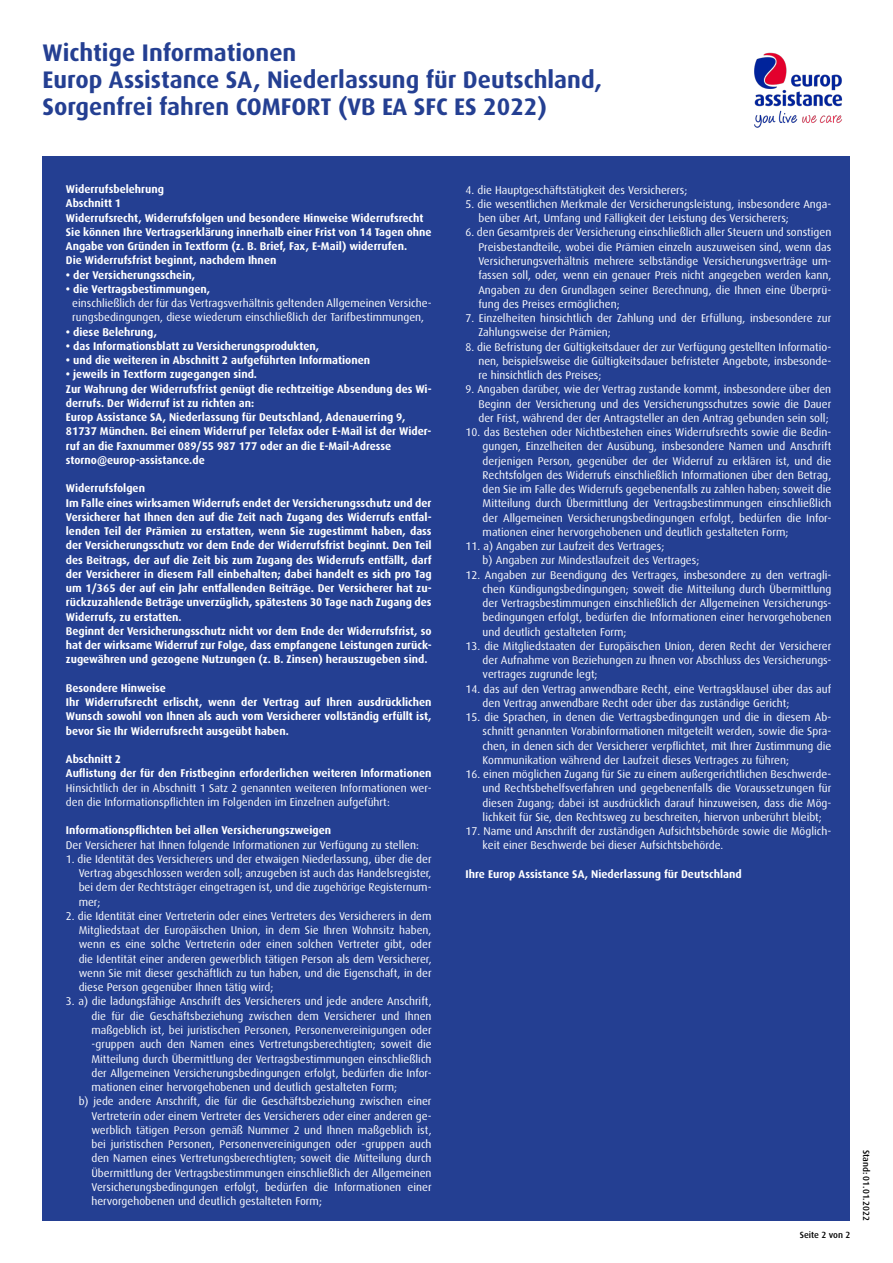
<style>
.page{position:relative;width:893px;height:1263px;background:#fff}
.page>*{position:absolute;margin:0;border:0;box-sizing:border-box;transform-origin:0 0}
.t1{font:700 24px/27px "Dax Pro";color:#243f92}
.t2{font:11.25px/14.2px "Dax Pro";color:#fff;text-align:justify}
.t3{font:700 11.25px/14.2px "Dax Pro";color:#fff}
.t4{font:500 9px "Dax Pro";color:#000}
</style>
<div class="page">
<img style="left:754px;top:52px;width:89px;height:76px">
<div style="left:43px;top:156px;width:807px;height:1064px;background:#243f92"></div>
<h1 class="t1" style="left:43px;top:38px;width:561px">Wichtige Informationen<br>Europ Assistance SA, Niederlassung für Deutschland,<br>Sorgenfrei fahren COMFORT (VB EA SFC ES 2022)</h1>
<p class="t3" style="left:66px;top:182px;width:367px">Widerrufsbelehrung<br>Abschnitt 1<br>Widerrufsrecht, Widerrufsfolgen und besondere Hinweise Widerrufsrecht Sie können Ihre Vertragserklärung innerhalb einer Frist von 14 Tagen ohne Angabe von Gründen in Textform (z. B. Brief, Fax, E-Mail) widerrufen.<br>Die Widerrufsfrist beginnt, nachdem Ihnen</p>
<p class="t3" style="left:66px;top:267px;width:131px">• der Versicherungsschein,</p>
<p class="t3" style="left:66px;top:281px;width:146px">• die Vertragsbestimmungen,</p>
<p class="t2" style="left:72px;top:296px;width:361px">einschließlich der für das Vertragsverhältnis geltenden Allgemeinen Versiche&shy;rungsbedingungen, diese wiederum einschließlich der Tarifbestimmungen,</p>
<p class="t3" style="left:66px;top:324px;width:93px">• diese Belehrung,</p>
<p class="t3" style="left:66px;top:338px;width:255px">• das Informationsblatt zu Versicherungsprodukten,</p>
<p class="t3" style="left:66px;top:353px;width:306px">• und die weiteren in Abschnitt 2 aufgeführten Informationen</p>
<p class="t3" style="left:66px;top:367px;width:367px">• jeweils in Textform zugegangen sind.<br>Zur Wahrung der Widerrufsfrist genügt die rechtzeitige Absendung des Wi&shy;derrufs. Der Widerruf ist zu richten an:<br>Europ Assistance SA, Niederlassung für Deutschland, Adenauerring 9, 81737 München. Bei einem Widerruf per Telefax oder E-Mail ist der Wider&shy;ruf an die Faxnummer 089/55 987 177 oder an die E-Mail-Adresse storno@europ-assistance.de</p>
<p class="t3" style="left:66px;top:481px;width:367px">Widerrufsfolgen<br>Im Falle eines wirksamen Widerrufs endet der Versicherungsschutz und der Versicherer hat Ihnen den auf die Zeit nach Zugang des Widerrufs entfal&shy;lenden Teil der Prämien zu erstatten, wenn Sie zugestimmt haben, dass der Versicherungsschutz vor dem Ende der Widerrufsfrist beginnt. Den Teil des Beitrags, der auf die Zeit bis zum Zugang des Widerrufs entfällt, darf der Versicherer in diesem Fall einbehalten; dabei handelt es sich pro Tag um 1/365 der auf ein Jahr entfallenden Beiträge. Der Versicherer hat zu&shy;rückzuzahlende Beträge unverzüglich, spätestens 30 Tage nach Zugang des Widerrufs, zu erstatten.<br>Beginnt der Versicherungsschutz nicht vor dem Ende der Widerrufsfrist, so hat der wirksame Widerruf zur Folge, dass empfangene Leistungen zurück&shy;zugewähren und gezogene Nutzungen (z. B. Zinsen) herauszugeben sind.</p>
<p class="t3" style="left:66px;top:680px;width:367px">Besondere Hinweise<br>Ihr Widerrufsrecht erlischt, wenn der Vertrag auf Ihren ausdrücklichen Wunsch sowohl von Ihnen als auch vom Versicherer vollständig erfüllt ist, bevor Sie Ihr Widerrufsrecht ausgeübt haben.</p>
<p class="t3" style="left:66px;top:752px;width:367px">Abschnitt 2<br>Auflistung der für den Fristbeginn erforderlichen weiteren Informationen</p>
<p class="t2" style="left:66px;top:780px;width:367px">Hinsichtlich der in Abschnitt 1 Satz 2 genannten weiteren Informationen wer&shy;den die Informationspflichten im Folgenden im Einzelnen aufgeführt:</p>
<p class="t3" style="left:66px;top:823px;width:267px">Informationspflichten bei allen Versicherungszweigen</p>
<p class="t2" style="left:66px;top:837px;width:354px">Der Versicherer hat Ihnen folgende Informationen zur Verfügung zu stellen:</p>
<p class="t2" style="left:79px;top:851px;width:354px;text-indent:-13px">1. die Identität des Versicherers und der etwaigen Niederlassung, über die der Vertrag abgeschlossen werden soll; anzugeben ist auch das Handelsregister, bei dem der Rechtsträger eingetragen ist, und die zugehörige Registernum&shy;mer;</p>
<p class="t2" style="left:79px;top:908px;width:354px;text-indent:-13px">2. die Identität einer Vertreterin oder eines Vertreters des Versicherers in dem Mitgliedstaat der Europäischen Union, in dem Sie Ihren Wohnsitz haben, wenn es eine solche Vertreterin oder einen solchen Vertreter gibt, oder die Identität einer anderen gewerblich tätigen Person als dem Versicherer, wenn Sie mit dieser geschäftlich zu tun haben, und die Eigenschaft, in der diese Person gegenüber Ihnen tätig wird;</p>
<p class="t2" style="left:66px;top:994px;width:367px">3. a) die ladungsfähige Anschrift des Versicherers und jede andere Anschrift,</p>
<p class="t2" style="left:91px;top:1008px;width:342px">die für die Geschäftsbeziehung zwischen dem Versicherer und Ihnen</p>
<p class="t2" style="left:91px;top:1023px;width:342px">maßgeblich ist, bei juristischen Personen, Personenvereinigungen oder</p>
<p class="t2" style="left:91px;top:1037px;width:342px">-gruppen auch den Namen eines Vertretungsberechtigten; soweit die</p>
<p class="t2" style="left:91px;top:1051px;width:342px">Mitteilung durch Übermittlung der Vertragsbestimmungen einschließlich</p>
<p class="t2" style="left:91px;top:1065px;width:342px">der Allgemeinen Versicherungsbedingungen erfolgt, bedürfen die Infor-</p>
<p class="t2" style="left:91px;top:1080px;width:307px">mationen einer hervorgehobenen und deutlich gestalteten Form;</p>
<p class="t2" style="left:79px;top:1094px;width:354px">b) jede andere Anschrift, die für die Geschäftsbeziehung zwischen einer</p>
<p class="t2" style="left:91px;top:1108px;width:342px">Vertreterin oder einem Vertreter des Versicherers oder einer anderen ge-</p>
<p class="t2" style="left:91px;top:1122px;width:342px">werblich tätigen Person gemäß Nummer 2 und Ihnen maßgeblich ist,</p>
<p class="t2" style="left:91px;top:1137px;width:342px">bei juristischen Personen, Personenvereinigungen oder -gruppen auch</p>
<p class="t2" style="left:91px;top:1151px;width:342px">den Namen eines Vertretungsberechtigten; soweit die Mitteilung durch</p>
<p class="t2" style="left:91px;top:1165px;width:342px">Übermittlung der Vertragsbestimmungen einschließlich der Allgemeinen</p>
<p class="t2" style="left:91px;top:1179px;width:342px">Versicherungsbedingungen erfolgt, bedürfen die Informationen einer</p>
<p class="t2" style="left:91px;top:1194px;width:232px">hervorgehobenen und deutlich gestalteten Form;</p>
<p class="t2" style="left:466px;top:182px;width:223px">4. die Hauptgeschäftstätigkeit des Versicherers;</p>
<p class="t2" style="left:478px;top:197px;width:354px;text-indent:-13px">5. die wesentlichen Merkmale der Versicherungsleistung, insbesondere Anga&shy;ben über Art, Umfang und Fälligkeit der Leistung des Versicherers;</p>
<p class="t2" style="left:478px;top:225px;width:354px;text-indent:-13px">6. den Gesamtpreis der Versicherung einschließlich aller Steuern und sonstigen Preisbestandteile, wobei die Prämien einzeln auszuweisen sind, wenn das Versicherungsverhältnis mehrere selbständige Versicherungsverträge um&shy;fassen soll, oder, wenn ein genauer Preis nicht angegeben werden kann, Angaben zu den Grundlagen seiner Berechnung, die Ihnen eine Überprü&shy;fung des Preises ermöglichen;</p>
<p class="t2" style="left:478px;top:311px;width:354px;text-indent:-13px">7. Einzelheiten hinsichtlich der Zahlung und der Erfüllung, insbesondere zur<br>Zahlungsweise der Prämien;</p>
<p class="t2" style="left:478px;top:339px;width:354px;text-indent:-13px">8. die Befristung der Gültigkeitsdauer der zur Verfügung gestellten Informatio&shy;nen, beispielsweise die Gültigkeitsdauer befristeter Angebote, insbesonde&shy;re hinsichtlich des Preises;</p>
<p class="t2" style="left:478px;top:382px;width:354px;text-indent:-13px">9. Angaben darüber, wie der Vertrag zustande kommt, insbesondere über den Beginn der Versicherung und des Versicherungsschutzes sowie die Dauer der Frist, während der der Antragsteller an den Antrag gebunden sein soll;</p>
<p class="t2" style="left:483px;top:425px;width:350px;text-indent:-17px">10. das Bestehen oder Nichtbestehen eines Widerrufsrechts sowie die Bedin&shy;gungen, Einzelheiten der Ausübung, insbesondere Namen und Anschrift derjenigen Person, gegenüber der der Widerruf zu erklären ist, und die Rechtsfolgen des Widerrufs einschließlich Informationen über den Betrag, den Sie im Falle des Widerrufs gegebenenfalls zu zahlen haben; soweit die Mitteilung durch Übermittlung der Vertragsbestimmungen einschließlich der Allgemeinen Versicherungsbedingungen erfolgt, bedürfen die Infor&shy;mationen einer hervorgehobenen und deutlich gestalteten Form;</p>
<p class="t2" style="left:483px;top:539px;width:218px;text-indent:-17px">11. a) Angaben zur Laufzeit des Vertrages;<br>b) Angaben zur Mindestlaufzeit des Vertrages;</p>
<p class="t2" style="left:483px;top:567px;width:350px;text-indent:-17px">12. Angaben zur Beendigung des Vertrages, insbesondere zu den vertragli&shy;chen Kündigungsbedingungen; soweit die Mitteilung durch Übermittlung der Vertragsbestimmungen einschließlich der Allgemeinen Versicherungs&shy;bedingungen erfolgt, bedürfen die Informationen einer hervorgehobenen und deutlich gestalteten Form;</p>
<p class="t2" style="left:483px;top:638px;width:350px;text-indent:-17px">13. die Mitgliedstaaten der Europäischen Union, deren Recht der Versicherer der Aufnahme von Beziehungen zu Ihnen vor Abschluss des Versicherungs&shy;vertrages zugrunde legt;</p>
<p class="t2" style="left:483px;top:681px;width:350px;text-indent:-17px">14. das auf den Vertrag anwendbare Recht, eine Vertragsklausel über das auf den Vertrag anwendbare Recht oder über das zuständige Gericht;</p>
<p class="t2" style="left:483px;top:710px;width:350px;text-indent:-17px">15. die Sprachen, in denen die Vertragsbedingungen und die in diesem Ab&shy;schnitt genannten Vorabinformationen mitgeteilt werden, sowie die Spra&shy;chen, in denen sich der Versicherer verpflichtet, mit Ihrer Zustimmung die Kommunikation während der Laufzeit dieses Vertrages zu führen;</p>
<p class="t2" style="left:483px;top:767px;width:350px;text-indent:-17px">16. einen möglichen Zugang für Sie zu einem außergerichtlichen Beschwerde&shy;und Rechtsbehelfsverfahren und gegebenenfalls die Voraussetzungen für diesen Zugang; dabei ist ausdrücklich darauf hinzuweisen, dass die Mög&shy;lichkeit für Sie, den Rechtsweg zu beschreiten, hiervon unberührt bleibt;</p>
<p class="t2" style="left:483px;top:824px;width:350px;text-indent:-17px">17. Name und Anschrift der zuständigen Aufsichtsbehörde sowie die Möglich&shy;keit einer Beschwerde bei dieser Aufsichtsbehörde.</p>
<p class="t3" style="left:466px;top:866px;width:278px">Ihre Europ Assistance SA, Niederlassung für Deutschland</p>
<p class="t4" style="left:800px;top:1229px;width:52px">Seite 2 von 2</p>
<p class="t4" style="left:872px;top:1150px;width:72px;rotate:90deg">Stand: 01.01.2022</p>
</div>
